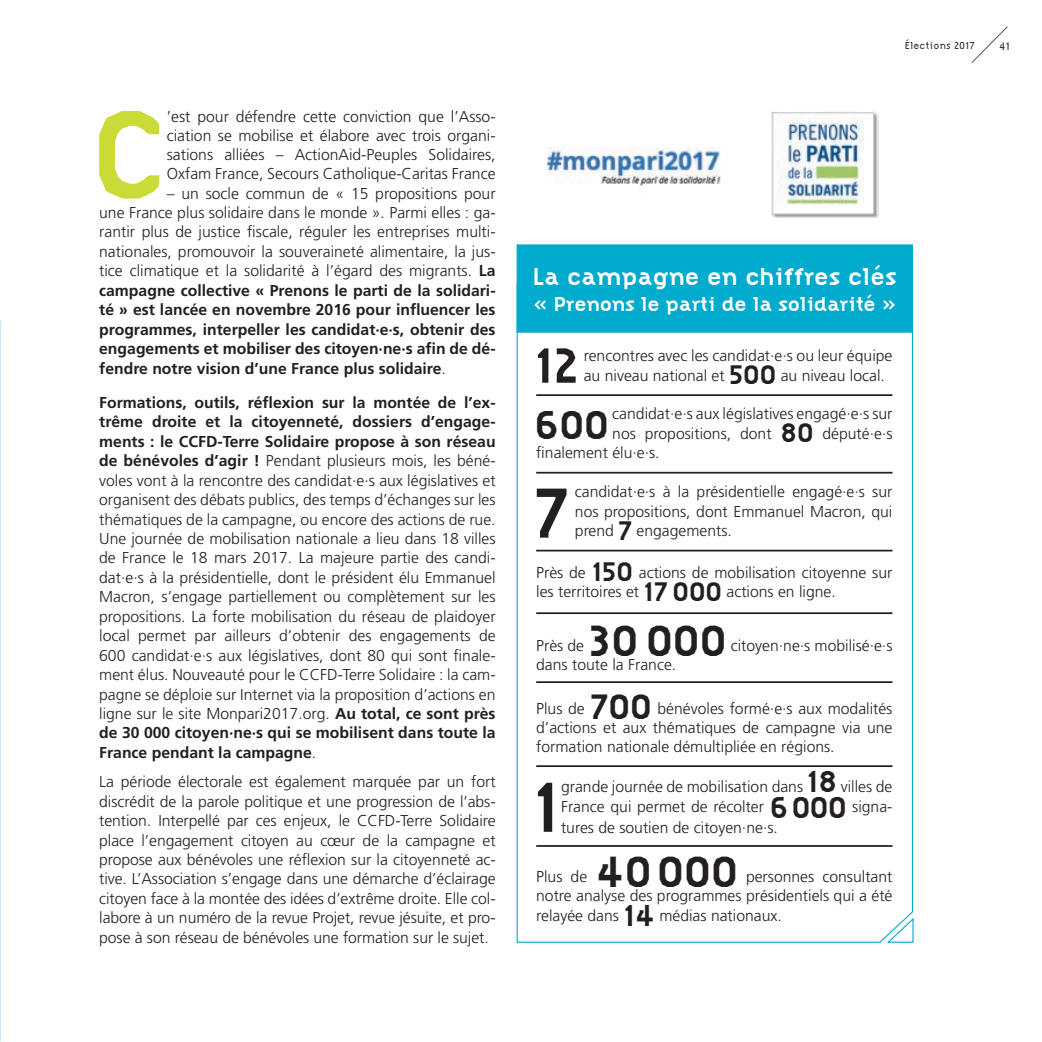
<style>
.page{position:relative;width:1042px;height:1042px;background:#fff}
.page>*{position:absolute;margin:0;border:0;box-sizing:border-box;transform-origin:0 0}
.LETTRINE{font:700 131.25px "Citizen";color:#cadb37}
.TEXTE_COURANT{font:700 73.5px "Citizen";color:#231f20;scale:.95 1}
.TEXTE_COURANT-2{font:700 51.45px "Citizen";color:#231f20}
.TEXTE_COURANT-3{font:700 45.5px "Citizen";color:#231f20}
.TEXTE_COURANT-4{font:700 42px "Citizen";color:#231f20}
.TEXTE_COURANT-5{font:700 36.75px "Citizen";color:#231f20}
.CHIFFRES_CLEFS_titre{font:700 25.38px "Citizen";color:#fff}
.CHIFFRES_CLEFS_titre-2{font:700 21px "Citizen";letter-spacing:-.015em;color:#fff}
.TEXTE_COURANT-6{font:300 15.75px/19.4px "Frutiger";color:#231f20;text-align:justify}
.LETTRINE-2{font:300 15.75px/19.4px "Frutiger";color:#231f20;text-align:justify}
.t1{font:300 11.38px "Citizen";color:#231f20}
.t2{font:300 10.5px "Citizen";color:#231f20}
.s1{font-weight:700}
.s2{font-family:"Citizen";font-weight:700;font-size:28px}
.s3{font-family:"Citizen";font-weight:700;font-size:31.5px}
</style>
<div class="page">
<img style="left:772px;top:112px;width:106px;height:106px">
<img style="left:547px;top:148px;width:173px;height:38px">
<svg style="left:971px;top:26px;width:37px;height:37px"></svg>
<svg style="left:516px;top:333px;width:397px;height:610px"></svg>
<div style="left:516px;top:244px;width:397px;height:89px;background:#00abcd"></div>
<svg style="left:885px;top:917px;width:29px;height:26px"></svg>
<hr style="left:536px;top:394px;width:356px;height:2px;background:#231f20">
<hr style="left:536px;top:472px;width:356px;height:1px;background:#231f20">
<hr style="left:536px;top:550px;width:356px;height:1px;background:#231f20">
<hr style="left:536px;top:612px;width:356px;height:2px;background:#231f20">
<hr style="left:536px;top:681px;width:356px;height:2px;background:#231f20">
<hr style="left:536px;top:765px;width:356px;height:2px;background:#231f20">
<hr style="left:536px;top:845px;width:356px;height:2px;background:#231f20">
<p class="LETTRINE" style="left:92px;top:77px;width:77px">C</p>
<p class="LETTRINE-2" style="left:167px;top:106px;width:330px">’est pour défendre cette conviction que l’Asso&shy;ciation se mobilise et élabore avec trois organi&shy;sations alliées – ActionAid-Peuples Solidaires, Oxfam France, Secours Catholique-Caritas France</p>
<p class="LETTRINE-2" style="left:99px;top:183px;width:398px;text-indent:68px">– un socle commun de « 15 propositions pour une France plus solidaire dans le monde ». Parmi elles : ga&shy;rantir plus de justice fiscale, réguler les entreprises multi&shy;nationales, promouvoir la souveraineté alimentaire, la jus&shy;tice climatique et la solidarité à l’égard des migrants. <span class="s1">La campagne collective « Prenons le parti de la solidari&shy;té » est lancée en novembre 2016 pour influencer les programmes, interpeller les candidat·e·s, obtenir des engagements et mobiliser des citoyen·ne·s afin de dé&shy;fendre notre vision d’une France plus solidaire</span>.</p>
<p class="TEXTE_COURANT-6" style="left:99px;top:393px;width:398px"><span class="s1">Formations, outils, réflexion sur la montée de l’ex&shy;trême droite et la citoyenneté, dossiers d’engage&shy;ments : le CCFD-Terre Solidaire propose à son réseau de bénévoles d’agir !</span> Pendant plusieurs mois, les béné&shy;voles vont à la rencontre des candidat·e·s aux législatives et organisent des débats publics, des temps d’échanges sur les thématiques de la campagne, ou encore des actions de rue.<br>Une journée de mobilisation nationale a lieu dans 18 villes de France le 18 mars 2017. La majeure partie des candi&shy;dat·e·s à la présidentielle, dont le président élu Emmanuel Macron, s’engage partiellement ou complètement sur les propositions. La forte mobilisation du réseau de plaidoyer local permet par ailleurs d’obtenir des engagements de 600 candidat·e·s aux législatives, dont 80 qui sont finale&shy;ment élus. Nouveauté pour le CCFD-Terre Solidaire : la cam&shy;pagne se déploie sur Internet via la proposition d’actions en ligne sur le site Monpari2017.org. <span class="s1">Au total, ce sont près de 30 000 citoyen·ne·s qui se mobilisent dans toute la France pendant la campagne</span>.</p>
<p class="TEXTE_COURANT-6" style="left:99px;top:772px;width:398px">La période électorale est également marquée par un fort discrédit de la parole politique et une progression de l’abs&shy;tention. Interpellé par ces enjeux, le CCFD-Terre Solidaire place l’engagement citoyen au cœur de la campagne et propose aux bénévoles une réflexion sur la citoyenneté ac&shy;tive. L’Association s’engage dans une démarche d’éclairage citoyen face à la montée des idées d’extrême droite. Elle col&shy;labore à un numéro de la revue Projet, revue jésuite, et pro&shy;pose à son réseau de bénévoles une formation sur le sujet.</p>
<p class="t2" style="left:905px;top:39px;width:71px">Élections 2017</p>
<p class="t1" style="left:999px;top:40px;width:12px">41</p>
<p class="CHIFFRES_CLEFS_titre" style="left:533px;top:262px;width:366px">La campagne en chiffres clés</p>
<p class="CHIFFRES_CLEFS_titre-2" style="left:533px;top:291px;width:365px">« Prenons le parti de la solidarité »</p>
<p class="TEXTE_COURANT-2" style="left:534px;top:335px;width:47px">12</p>
<p class="TEXTE_COURANT-6" style="left:584px;top:346px;width:310px">rencontres avec les candidat·e·s ou leur équipe au niveau national et <span class="s2">500</span> au niveau local.</p>
<p class="TEXTE_COURANT-6" style="left:612px;top:404px;width:282px">candidat·e·s aux législatives engagé·e·s sur</p>
<p class="TEXTE_COURANT-6" style="left:612px;top:423px;width:282px">nos propositions, dont <span class="s2">80</span> député·e·s</p>
<p class="TEXTE_COURANT-6" style="left:536px;top:443px;width:125px">finalement élu·e·s.</p>
<p class="TEXTE_COURANT-4" style="left:534px;top:400px;width:76px">600</p>
<p class="TEXTE_COURANT-6" style="left:575px;top:482px;width:319px">candidat·e·s à la présidentielle engagé·e·s sur nos propositions, dont Emmanuel Macron, qui prend <span class="s2">7</span> engagements.</p>
<p class="TEXTE_COURANT-6" style="left:536px;top:563px;width:358px">Près de <span class="s2">150</span> actions de mobilisation citoyenne sur les territoires et <span class="s2">17 000</span> actions en ligne.</p>
<p class="TEXTE_COURANT-6" style="left:536px;top:635px;width:49px">Près de</p>
<p class="TEXTE_COURANT" style="left:534px;top:470px;width:38px">7</p>
<p class="TEXTE_COURANT-3" style="left:588px;top:614px;width:140px">30 000</p>
<p class="TEXTE_COURANT-6" style="left:731px;top:635px;width:163px">citoyen·ne·s mobilisé·e·s</p>
<p class="TEXTE_COURANT-6" style="left:536px;top:655px;width:142px">dans toute la France.</p>
<p class="TEXTE_COURANT-6" style="left:536px;top:698px;width:50px">Plus de</p>
<p class="TEXTE_COURANT-5" style="left:590px;top:685px;width:63px">700</p>
<p class="TEXTE_COURANT-6" style="left:536px;top:698px;width:358px;text-indent:121px">bénévoles formé·e·s aux modalités d’actions et aux thématiques de campagne via une formation nationale démultipliée en régions.</p>
<p class="TEXTE_COURANT-6" style="left:561px;top:776px;width:333px;line-height:20.5px">grande journée de mobilisation dans <span class="s3">18</span> villes de France qui permet de récolter <span class="s3">6000</span> signa&shy;tures de soutien de citoyen·ne·s.</p>
<p class="TEXTE_COURANT-6" style="left:536px;top:867px;width:53px">Plus de</p>
<p class="TEXTE_COURANT" style="left:533px;top:764px;width:29px">1</p>
<p class="TEXTE_COURANT-3" style="left:595px;top:845px;width:144px">40000</p>
<p class="TEXTE_COURANT-6" style="left:536px;top:867px;width:358px;text-indent:210px">personnes consultant notre analyse des programmes présidentiels qui a été relayée dans <span class="s3">14</span> médias nationaux.</p>
</div>
